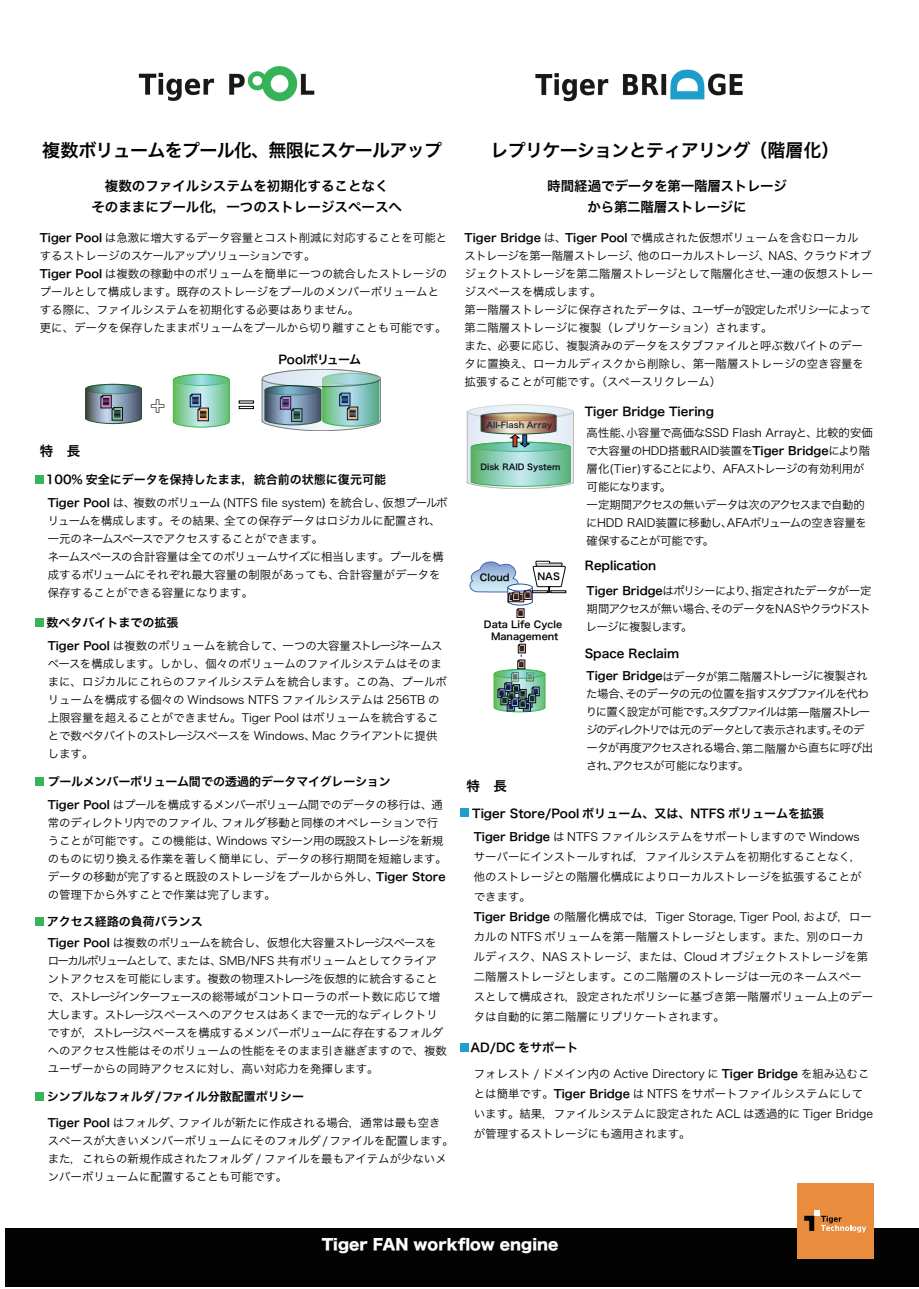
<style>
.page{position:relative;width:919px;height:1289px;background:#fff}
.page>*{position:absolute;margin:0;border:0;box-sizing:border-box;transform-origin:0 0}
.t1{font:18px "Hira Kaku Pro N W6";letter-spacing:-.04em;color:#030303}
.t2{font:15.9px "Koz Go Pr 6 N";color:#030303}
.t3{font:15px "Hira Kaku Std W8";color:#fff}
.t4{font:13.5px/21px "Hira Kaku Pro N W6";color:#030303;text-align:center}
.t5{font:13.5px/21px "Hira Kaku Pro N W6";letter-spacing:-.02em;color:#030303;text-align:center}
.t6{font:12px "Hira Kaku Pro N W6";color:#030303}
.t7{font:12px "Hira Kaku Pro N W6";letter-spacing:-.02em;color:#030303}
.t8{font:12px "Hira Kaku Pro N W6";letter-spacing:-.04em;color:#030303}
.t9{font:11.4px/18px "Hira Kaku Pro N W3";color:#030303}
.t10{font:11.4px/18px "Hira Kaku Pro N W3";letter-spacing:-.03em;color:#030303}
.t11{font:11.4px/18px "Hira Kaku Pro N W3";letter-spacing:-.07em;color:#030303}
.t12{font:9.6px/12px "Hira Kaku Pro N W6";color:#030303;text-align:center}
.t13{font:8.25px "Hira Kaku Pro N W6";color:#231f20}
.t14{font:8.25px "Hira Kaku Pro N W6";color:#030303}
.s1{font-family:"Hira Kaku Pro N W6"}
</style>
<div class="page">
<div style="left:5px;top:1228px;width:913px;height:58px;background:#030303"></div>
<div style="left:796px;top:1183px;width:77px;height:75px;background:#ea8c3d"></div>
<svg style="left:804px;top:1210px;width:62px;height:22px"></svg>
<img style="left:138px;top:66px;width:177px;height:36px">
<img style="left:535px;top:69px;width:208px;height:33px">
<img style="left:467px;top:413px;width:107px;height:76px">
<svg style="left:467px;top:404px;width:106px;height:15px"></svg>
<div style="left:467px;top:404px;width:107px;height:15px;border:1px solid #030303;border-radius:50%"></div>
<svg style="left:85px;top:383px;width:57px;height:41px;background:#778993"></svg>
<svg style="left:173px;top:373px;width:57px;height:55px;background:#8ac7a6"></svg>
<svg style="left:239px;top:401px;width:14px;height:2px"></svg>
<div style="left:239px;top:406px;width:14px;height:3px;background:#fff;border:1px solid #030303"></div>
<svg style="left:493px;top:640px;width:52px;height:72px"></svg>
<svg style="left:469px;top:560px;width:97px;height:58px"></svg>
<div style="left:532px;top:590px;width:16px;height:3px;background:#fff;border:1px solid #070304"></div>
<div style="left:550px;top:590px;width:16px;height:3px;background:#fff;border:1px solid #070304"></div>
<div style="left:35px;top:777px;width:9px;height:8px;background:#37b457"></div>
<div style="left:35px;top:618px;width:9px;height:8px;background:#37b457"></div>
<div style="left:35px;top:475px;width:9px;height:9px;background:#37b457"></div>
<div style="left:35px;top:916px;width:9px;height:9px;background:#37b457"></div>
<div style="left:35px;top:1092px;width:9px;height:8px;background:#37b457"></div>
<div style="left:460px;top:1042px;width:8px;height:9px;background:#209ecc"></div>
<div style="left:460px;top:808px;width:9px;height:8px;background:#209ecc"></div>
<img style="left:262px;top:372px;width:119px;height:59px">
<svg style="left:262px;top:369px;width:118px;height:18px"></svg>
<div style="left:262px;top:369px;width:118px;height:18px;border:1px solid #030303;border-radius:50%"></div>
<h1 class="t1" style="left:42px;top:134px;width:401px">複数ボリュームをプール化、無限にスケールアップ</h1>
<p class="t4" style="left:91px;top:175px;width:312px">複数のファイルシステムを初期化することなく<br>そのままにプール化，一つのストレージスペースへ</p>
<p class="t9" style="left:40px;top:228px;width:409px"><span class="s1">Tiger Pool</span> は急激に増大するデータ容量とコスト削減に対応することを可能とするストレージのスケールアップソリューションです。<br><span class="s1">Tiger Pool</span> は複数の稼動中のボリュームを簡単に一つの統合したストレージのプールとして構成します。既存のストレージをプールのメンバーボリュームとする際に、ファイルシステムを初期化する必要はありません。<br>更に、データを保存したままボリュームをプールから切り離すことも可能です。</p>
<h2 class="t2" style="left:150px;top:397px;width:17px">✚</h2>
<p class="t8" style="left:278px;top:349px;width:84px">Poolボリューム</p>
<p class="t4" style="left:40px;top:439px;width:42px">特　長</p>
<p class="t6" style="left:46px;top:469px;width:353px">100% 安全にデータを保持したまま，統合前の状態に復元可能　</p>
<p class="t9" style="left:48px;top:493px;width:401px"><span class="s1">Tiger Pool</span> は、複数のボリューム (NTFS file system) を統合し、仮想プールボリュームを構成します。その結果、全ての保存データはロジカルに配置され、一元のネームスペースでアクセスすることができます。<br>ネームスペースの合計容量は全てのボリュームサイズに相当します。プールを構成するボリュームにそれぞれ最大容量の制限があっても、合計容量がデータを保存することができる容量になります。</p>
<p class="t6" style="left:46px;top:611px;width:133px">数ペタバイトまでの拡張</p>
<p class="t9" style="left:48px;top:636px;width:400px"><span class="s1">Tiger Pool</span> は複数のボリュームを統合して、一つの大容量ストレージネームスペースを構成します。しかし、個々のボリュームのファイルシステムはそのままに、ロジカルにこれらのファイルシステムを統合します。この為、プールボリュームを構成する個々の Windsows NTFS ファイルシステムは 256TB の上限容量を超えることができません。Tiger Pool はボリュームを統合することで数ペタバイトのストレージスペースを Windows、Mac クライアントに提供します。</p>
<p class="t7" style="left:48px;top:771px;width:344px">プールメンバーボリューム間での透過的データマイグレーション</p>
<p class="t9" style="left:48px;top:794px;width:401px"><span class="s1">Tiger Pool</span> はプールを構成するメンバーボリューム間でのデータの移行は、通常のディレクトリ内でのファイル、フォルダ移動と同様のオペレーションで行うことが可能です。この機能は、Windows マシーン用の既設ストレージを新規のものに切り換える作業を著しく簡単にし、データの移行期間を短縮します。データの移動が完了すると既設のストレージをプールから外し、<span class="s1">Tiger Store</span>の管理下から外すことで作業は完了します。</p>
<p class="t6" style="left:47px;top:910px;width:157px">アクセス経路の負荷バランス</p>
<p class="t9" style="left:48px;top:933px;width:401px"><span class="s1">Tiger Pool</span> は複数のボリュームを統合し、仮想化大容量ストレージスペースをローカルボリュームとして、または、SMB/NFS 共有ボリュームとしてクライアントアクセスを可能にします。複数の物理ストレージを仮想的に統合することで、ストレージインターフェースの総帯域がコントローラのポート数に応じて増大します。ストレージスペースへのアクセスはあくまで一元的なディレクトリですが，ストレージスペースを構成するメンバーボリュームに存在するフォルダへのアクセス性能はそのボリュームの性能をそのまま引き継ぎますので、複数ユーザーからの同時アクセスに対し、高い対応力を発揮します。</p>
<p class="t6" style="left:47px;top:1085px;width:259px">シンプルなフォルダ/ファイル分散配置ポリシー</p>
<p class="t9" style="left:48px;top:1112px;width:407px"><span class="s1">Tiger Pool</span> はフォルダ、ファイルが新たに作成される場合，通常は最も空きスペースが大きいメンバーボリュームにそのフォルダ/ファイルを配置します。また，これらの新規作成されたフォルダ / ファイルを最もアイテムが少ないメンバーボリュームに配置することも可能です。</p>
<h1 class="t1" style="left:490px;top:134px;width:350px">レプリケーションとティアリング（階層化）</h1>
<p class="t5" style="left:547px;top:175px;width:241px">時間経過でデータを第一階層ストレージから第二階層ストレージに</p>
<p class="t9" style="left:464px;top:228px;width:410px"><span class="s1">Tiger Bridge</span> は、<span class="s1">Tiger Pool</span> で構成された仮想ボリュームを含むローカル<br>ストレージを第一階層ストレージ、他のローカルストレージ、NAS、クラウドオブジェクトストレージを第二階層ストレージとして階層化させ、一連の仮想ストレージスペースを構成します。<br>第一階層ストレージに保存されたデータは、ユーザーが設定したポリシーによって第二階層ストレージに複製（レプリケーション）されます。<br>また、必要に応じ、複製済みのデータをスタブファイルと呼ぶ数バイトのデータに置換え、ローカルディスクから削除し、第一階層ストレージの空き容量を拡張することが可能です。（スペースリクレーム）</p>
<p class="t13" style="left:486px;top:418px;width:67px">All-Flash Array</p>
<p class="t14" style="left:480px;top:459px;width:81px">Disk RAID System</p>
<p class="t12" style="left:480px;top:571px;width:31px">Cloud</p>
<p class="t12" style="left:537px;top:569px;width:24px">NAS</p>
<p class="t12" style="left:484px;top:618px;width:80px">Data Life Cycle<br>Management</p>
<p class="t6" style="left:584px;top:400px;width:131px">Tiger Bridge Tiering</p>
<p class="t10" style="left:586px;top:423px;width:288px">高性能、小容量で高価なSSD Flash Arrayと、比較的安価で大容量のHDD搭載RAID装置を<span class="s1">Tiger Bridge</span>により階層化(Tier)することにより、AFAストレージの有効利用が可能になります。<br>一定期間アクセスの無いデータは次のアクセスまで自動的にHDD RAID装置に移動し、AFAボリュームの空き容量を確保することが可能です。</p>
<p class="t6" style="left:584px;top:555px;width:73px">Replication</p>
<p class="t9" style="left:585px;top:580px;width:287px;text-align:justify"><span class="s1">Tiger Bridge</span>はポリシーにより、指定されたデータが一定期間アクセスが無い場合、そのデータをNASやクラウドストレージに複製します。</p>
<p class="t11" style="left:585px;top:665px;width:289px"><span class="s1">Tiger Bridge</span>はデータが第二階層ストレージに複製された場合、そのデータの元の位置を指すスタブファイルを代わりに置く設定が可能です。スタブファイルは第一階層ストレージのディレクトリでは元のデータとして表示されます。そのデータが再度アクセスされる場合、第二階層から直ちに呼び出され、アクセスが可能になります。</p>
<p class="t6" style="left:584px;top:643px;width:96px">Space Reclaim</p>
<p class="t4" style="left:466px;top:774px;width:42px">特　長</p>
<p class="t6" style="left:472px;top:802px;width:353px">Tiger Store/Pool ボリューム、又は、NTFS ボリュームを拡張</p>
<p class="t9" style="left:474px;top:826px;width:400px;line-height:20px"><span class="s1">Tiger Bridge</span> は NTFS ファイルシステムをサポートしますので Windowsサーバーにインストールすれば，ファイルシステムを初期化することなく，他のストレージとの階層化構成によりローカルストレージを拡張することができます。<br><span class="s1">Tiger Bridge</span> の階層化構成では，Tiger Storage, Tiger Pool, および，ローカルの NTFS ボリュームを第一階層ストレージとします。また、別のローカルディスク、NAS ストレージ、または、Cloud オブジェクトストレージを第二階層ストレージとします。この二階層のストレージは一元のネームスペースとして構成され，設定されたポリシーに基づき第一階層ボリューム上のデータは自動的に第二階層にリプリケートされます。</p>
<p class="t6" style="left:470px;top:1036px;width:109px">AD/DC をサポート</p>
<p class="t9" style="left:474px;top:1062px;width:400px;line-height:20px">フォレスト / ドメイン内の Active Directory に <span class="s1">Tiger Bridge</span> を組み込むことは簡単です。<span class="s1">Tiger Bridge</span> は NTFS をサポートファイルシステムにしています。結果，ファイルシステムに設定された ACL は透過的に Tiger Bridgeが管理するストレージにも適用されます。</p>
<h3 class="t3" style="left:322px;top:1235px;width:238px">Tiger FAN workflow engine</h3>
</div>
